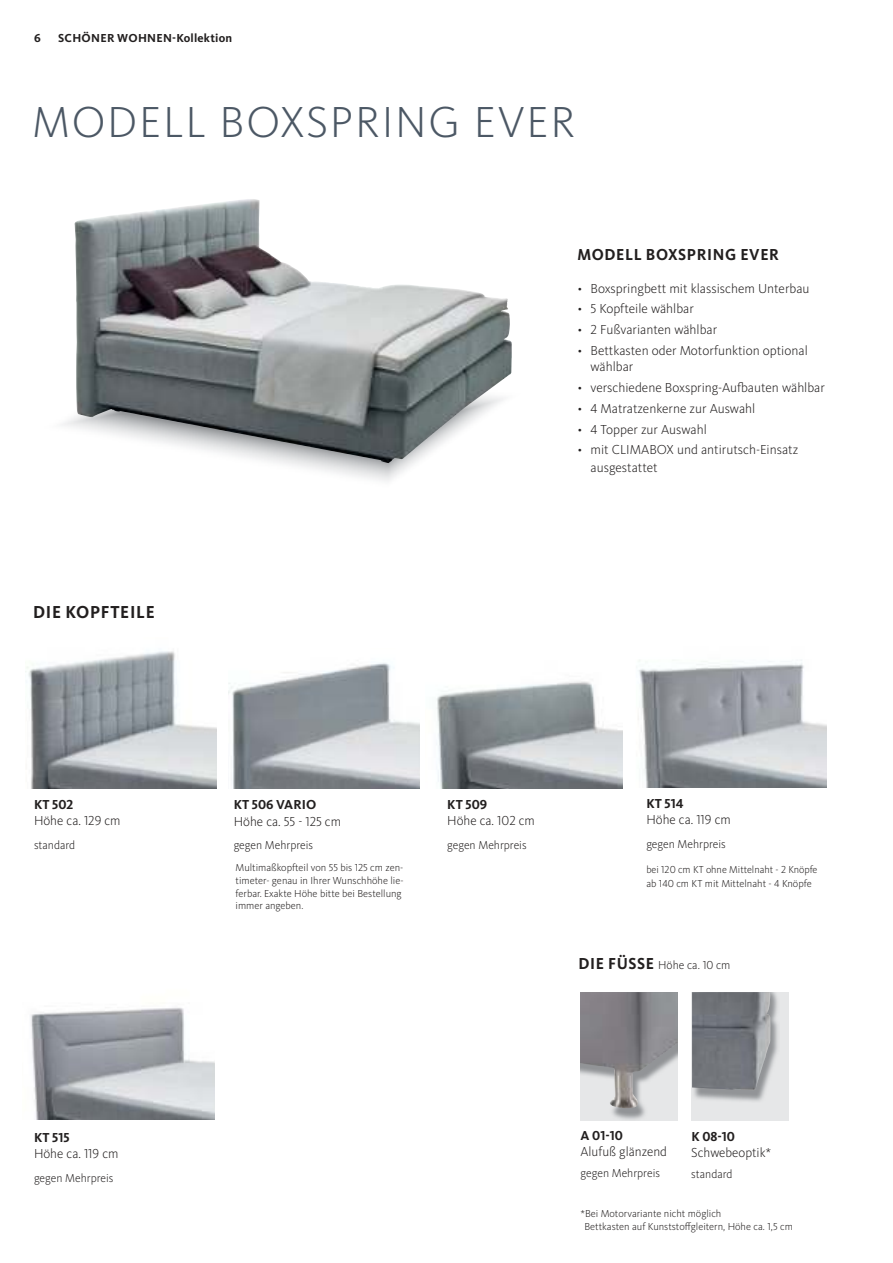
<style>
.page{position:relative;width:893px;height:1263px;background:#fff}
.page>*{position:absolute;margin:0;border:0;box-sizing:border-box;transform-origin:0 0}
.t1{font:300 45px "Kievit OT";letter-spacing:.04em;color:#4c5865}
.t2{font:700 18px "Kievit OT";letter-spacing:.04em;color:#221f1f;scale:.95 1}
.t3{font:700 16.5px "Kievit OT";letter-spacing:.04em;color:#221f1f;scale:.95 1}
.t4{font:300 13.5px/16.5px "Kievit OT";color:#221f1f}
.t5{font:700 13.5px "Kievit OT";color:#221f1f}
.t6{font:300 12px "Kievit OT";color:#221f1f}
.t7{font:700 12px "Kievit OT";letter-spacing:.02em;color:#221f1f}
.t8{font:300 10.5px/12.6px "Kievit OT";color:#221f1f}
.s1{font-weight:700;font-size:16.5px}
</style>
<div class="page">
<img style="left:74px;top:199px;width:438px;height:264px">
<img style="left:26px;top:651px;width:191px;height:138px">
<img style="left:436px;top:681px;width:186px;height:108px">
<img style="left:228px;top:662px;width:192px;height:127px">
<div style="left:691px;top:992px;width:97px;height:128px;background:#e6e7e8"></div>
<img style="left:694px;top:992px;width:84px;height:109px">
<img style="left:692px;top:992px;width:79px;height:98px">
<img style="left:580px;top:1110px;width:98px;height:10px">
<img style="left:580px;top:992px;width:98px;height:118px">
<img style="left:638px;top:660px;width:188px;height:128px">
<img style="left:30px;top:1007px;width:185px;height:113px">
<p class="t7" style="left:34px;top:32px;width:8px">6</p>
<p class="t7" style="left:58px;top:32px;width:176px">SCHÖNER WOHNEN-Kollektion</p>
<h1 class="t1" style="left:32px;top:101px;width:545px">MODELL BOXSPRING EVER</h1>
<p class="t3" style="left:577px;top:246px;width:214px">MODELL BOXSPRING EVER</p>
<h2 class="t2" style="left:33px;top:602px;width:130px">DIE KOPFTEILE</h2>
<p class="t5" style="left:34px;top:797px;width:41px">KT 502</p>
<p class="t4" style="left:34px;top:813px;width:88px">Höhe ca. 129 cm</p>
<p class="t6" style="left:34px;top:839px;width:43px">standard</p>
<p class="t5" style="left:34px;top:1130px;width:37px">KT 515</p>
<p class="t4" style="left:34px;top:1146px;width:86px">Höhe ca. 119 cm</p>
<p class="t6" style="left:34px;top:1172px;width:81px">gegen Mehrpreis</p>
<p class="t4" style="left:578px;top:281px;width:233px">• Boxspringbett mit klassischem Unterbau</p>
<p class="t4" style="left:578px;top:301px;width:118px">• 5 Kopfteile wählbar</p>
<p class="t4" style="left:578px;top:322px;width:141px">• 2 Fußvarianten wählbar</p>
<p class="t4" style="left:590px;top:343px;width:219px;text-indent:-13px">• Bettkasten oder Motorfunktion optional wählbar</p>
<p class="t4" style="left:578px;top:380px;width:249px">• verschiedene Boxspring-Aufbauten wählbar</p>
<p class="t4" style="left:578px;top:401px;width:179px">• 4 Matratzenkerne zur Auswahl</p>
<p class="t4" style="left:578px;top:422px;width:130px">• 4 Topper zur Auswahl</p>
<p class="t4" style="left:590px;top:442px;width:209px;line-height:18px;text-indent:-13px">• mit CLIMABOX und antirutsch-Einsatz ausgestattet</p>
<p class="t5" style="left:234px;top:798px;width:84px">KT 506 VARIO</p>
<p class="t4" style="left:234px;top:814px;width:109px">Höhe ca. 55 - 125 cm</p>
<p class="t6" style="left:234px;top:840px;width:81px">gegen Mehrpreis</p>
<p class="t8" style="left:236px;top:862px;width:169px">Multimaßkopfteil von 55 bis 125 cm zen&shy;timeter- genau in Ihrer Wunschhöhe lie&shy;ferbar. Exakte Höhe bitte bei Bestellung immer angeben.</p>
<p class="t5" style="left:447px;top:797px;width:41px">KT 509</p>
<p class="t4" style="left:447px;top:813px;width:89px">Höhe ca. 102 cm</p>
<p class="t6" style="left:447px;top:839px;width:81px">gegen Mehrpreis</p>
<p class="t5" style="left:646px;top:796px;width:39px">KT 514</p>
<p class="t4" style="left:646px;top:812px;width:86px">Höhe ca. 119 cm</p>
<p class="t6" style="left:646px;top:838px;width:81px">gegen Mehrpreis</p>
<p class="t8" style="left:646px;top:863px;width:173px;line-height:14.1px">bei 120 cm KT ohne Mittelnaht - 2 Knöpfe ab 140 cm KT mit Mittelnaht - 4 Knöpfe</p>
<p class="t6" style="left:578px;top:960px;width:154px"><span class="s1">DIE FÜSSE</span> Höhe ca. 10 cm</p>
<p class="t5" style="left:581px;top:1128px;width:44px">A 01-10</p>
<p class="t4" style="left:581px;top:1144px;width:88px">Alufuß glänzend</p>
<p class="t6" style="left:581px;top:1167px;width:81px">gegen Mehrpreis</p>
<p class="t5" style="left:691px;top:1129px;width:45px">K 08-10</p>
<p class="t4" style="left:691px;top:1145px;width:82px">Schwebeoptik*</p>
<p class="t6" style="left:691px;top:1168px;width:43px">standard</p>
<p class="t8" style="left:584px;top:1208px;width:210px;text-indent:-4px">*Bei Motorvariante nicht möglich<br>Bettkasten auf Kunststoffgleitern, Höhe ca. 1,5 cm</p>
</div>
